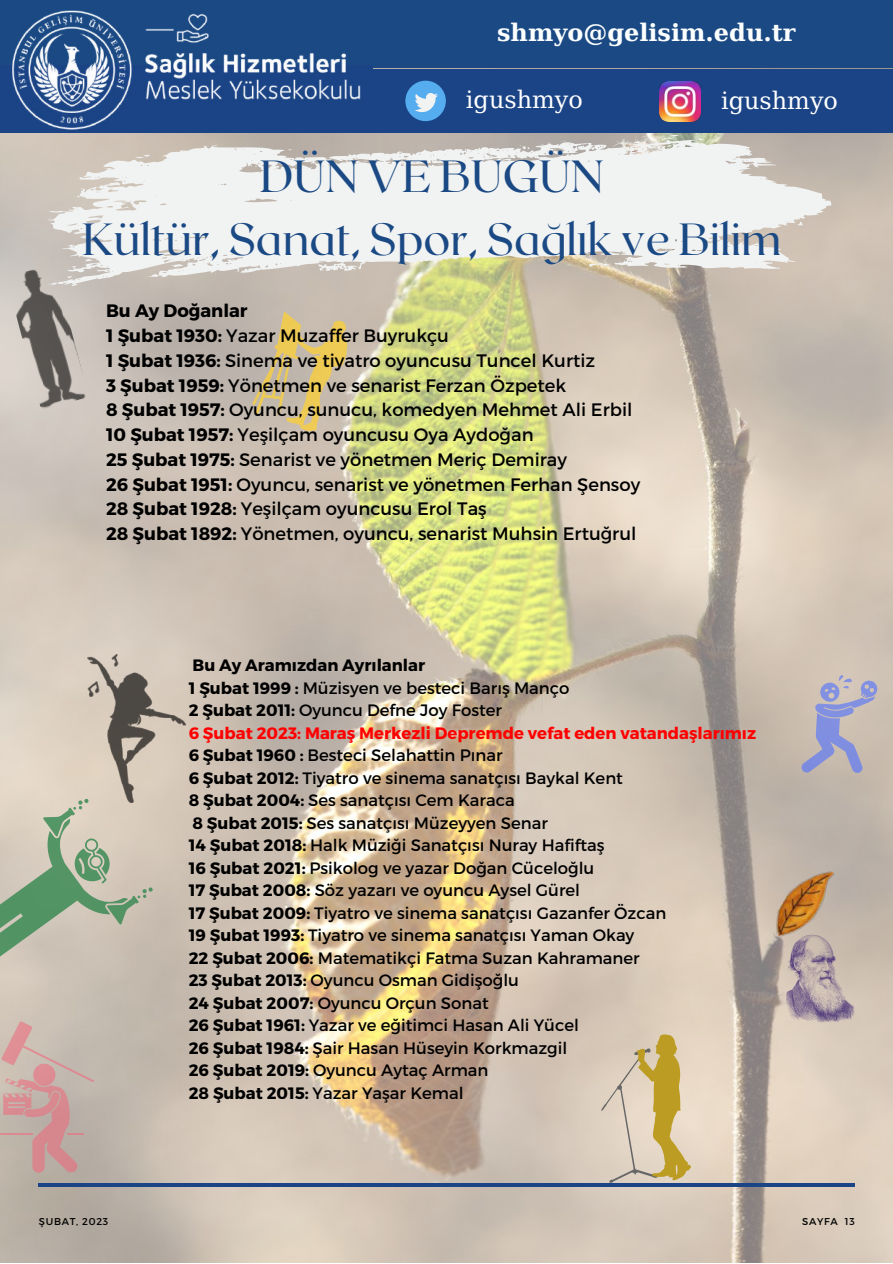
<style>
.page{position:relative;width:893px;height:1264px;background:#fff}
.page>*{position:absolute;margin:0;border:0;box-sizing:border-box;transform-origin:0 0}
.t1{font:45px/63px "Roxborough CF";color:#1a4984;text-align:center}
.t2{font:700 24px "DejaVu Serif";color:#fcfffe}
.t3{font:24px "DejaVu Serif";color:#fff}
.t4{font:18px/24.8px "Montserrat";color:#000}
.t5{font:16.5px/22.5px "Montserrat";color:#000}
.t6{font:9.9px "Montserrat";letter-spacing:.07em;color:#000}
.s1{font-weight:700}
.s2{font-weight:700;color:#f00}
</style>
<div class="page">
<img style="left:0;top:67px;width:892px;height:1195px">
<hr style="left:38px;top:1183px;width:816px;height:3px;background:#1b4486">
<svg style="left:48px;top:139px;width:783px;height:146px;fill:#f1f2f2"></svg>
<svg style="left:600px;top:252px;width:20px;height:4px"></svg>
<svg style="left:589px;top:263px;width:19px;height:4px"></svg>
<svg style="left:170px;top:263px;width:14px;height:4px"></svg>
<svg style="left:797px;top:222px;width:5px;height:4px"></svg>
<svg style="left:85px;top:258px;width:7px;height:3px"></svg>
<svg style="left:634px;top:140px;width:7px;height:3px"></svg>
<svg style="left:697px;top:138px;width:6px;height:3px"></svg>
<svg style="left:519px;top:145px;width:10px;height:7px"></svg>
<svg style="left:735px;top:237px;width:10px;height:7px"></svg>
<svg style="left:657px;top:134px;width:21px;height:13px"></svg>
<svg style="left:541px;top:141px;width:24px;height:15px"></svg>
<img style="left:767px;top:858px;width:72px;height:88px">
<img style="left:6px;top:264px;width:83px;height:145px">
<img style="left:87px;top:655px;width:98px;height:147px">
<svg style="left:601px;top:1034px;width:90px;height:148px;background:#d5c298"></svg>
<svg style="left:801px;top:674px;width:76px;height:99px;background:#b4afc0"></svg>
<hr style="left:0;top:1132px;width:33px;height:2px;background:#f26579">
<svg style="left:1px;top:1021px;width:93px;height:151px;background:#c8aaa4"></svg>
<svg style="left:246px;top:300px;width:111px;height:137px;background:#cebe9a"></svg>
<svg style="left:785px;top:934px;width:69px;height:88px;background:#b3a3a6"></svg>
<svg style="left:0;top:798px;width:153px;height:205px;background:#b9bca9"></svg>
<div style="left:0;top:0;width:892px;height:67px;background:#1a4984"></div>
<div style="left:372px;top:70px;width:520px;height:63px;background:#1b4486"></div>
<div style="left:405px;top:81px;width:41px;height:40px;background:#55acee;border-radius:50%"></div>
<svg style="left:415px;top:93px;width:23px;height:19px"></svg>
<img style="left:659px;top:81px;width:41px;height:41px">
<img style="left:0;top:10px;width:389px;height:157px">
<h2 class="t2" style="left:497px;top:18px;width:300px">shmyo@gelisim.edu.tr</h2>
<h2 class="t3" style="left:466px;top:86px;width:118px">igushmyo</h2>
<h2 class="t3" style="left:721px;top:87px;width:118px">igushmyo</h2>
<h1 class="t1" style="left:82px;top:143px;width:700px">DÜN VE BUGÜN<br>Kültür, Sanat, Spor, Sağlık ve Bilim</h1>
<p class="t4" style="left:106px;top:298px;width:535px"><span class="s1">Bu Ay Doğanlar<br>1 Şubat 1930:</span> Yazar Muzaffer Buyrukçu<br><span class="s1">1 Şubat 1936:</span> Sinema ve tiyatro oyuncusu Tuncel Kurtiz<br><span class="s1">3 Şubat 1959:</span> Yönetmen ve senarist Ferzan Özpetek<br><span class="s1">8 Şubat 1957:</span> Oyuncu, sunucu, komedyen Mehmet Ali Erbil <span class="s1">10 Şubat 1957:</span> Yeşilçam oyuncusu Oya Aydoğan<br><span class="s1">25 Şubat 1975:</span> Senarist ve yönetmen Meriç Demiray<br><span class="s1">26 Şubat 1951:</span> Oyuncu, senarist ve yönetmen Ferhan Şensoy <span class="s1">28 Şubat 1928:</span> Yeşilçam oyuncusu Erol Taş<br><span class="s1">28 Şubat 1892:</span> Yönetmen, oyuncu, senarist Muhsin Ertuğrul</p>
<p class="t5" style="left:189px;top:653px;width:569px"><span class="s1">Bu Ay Aramızdan Ayrılanlar<br>1 Şubat 1999 :</span> Müzisyen ve besteci Barış Manço<br><span class="s1">2 Şubat 2011:</span> Oyuncu Defne Joy Foster<br><span class="s2">6 Şubat 2023: Maraş Merkezli Depremde vefat eden vatandaşlarımız </span><span class="s1">6 Şubat 1960 :</span> Besteci Selahattin Pınar<br><span class="s1">6 Şubat 2012:</span> Tiyatro ve sinema sanatçısı Baykal Kent<br><span class="s1">8 Şubat 2004:</span> Ses sanatçısı Cem Karaca<br><span class="s1">8 Şubat 2015:</span> Ses sanatçısı Müzeyyen Senar<br><span class="s1">14 Şubat 2018:</span> Halk Müziği Sanatçısı Nuray Hafiftaş<br><span class="s1">16 Şubat 2021:</span> Psikolog ve yazar Doğan Cüceloğlu<br><span class="s1">17 Şubat 2008:</span> Söz yazarı ve oyuncu Aysel Gürel<br><span class="s1">17 Şubat 2009:</span> Tiyatro ve sinema sanatçısı Gazanfer Özcan<br><span class="s1">19 Şubat 1993:</span> Tiyatro ve sinema sanatçısı Yaman Okay<br><span class="s1">22 Şubat 2006:</span> Matematikçi Fatma Suzan Kahramaner<br><span class="s1">23 Şubat 2013:</span> Oyuncu Osman Gidişoğlu<br><span class="s1">24 Şubat 2007:</span> Oyuncu Orçun Sonat<br><span class="s1">26 Şubat 1961:</span> Yazar ve eğitimci Hasan Ali Yücel<br><span class="s1">26 Şubat 1984:</span> Şair Hasan Hüseyin Korkmazgil<br><span class="s1">26 Şubat 2019:</span> Oyuncu Aytaç Arman<br><span class="s1">28 Şubat 2015:</span> Yazar Yaşar Kemal</p>
<p class="t6" style="left:39px;top:1214px;width:71px">ŞUBAT, 2023</p>
<p class="t6" style="left:802px;top:1214px;width:54px">SAYFA 13</p>
</div>
